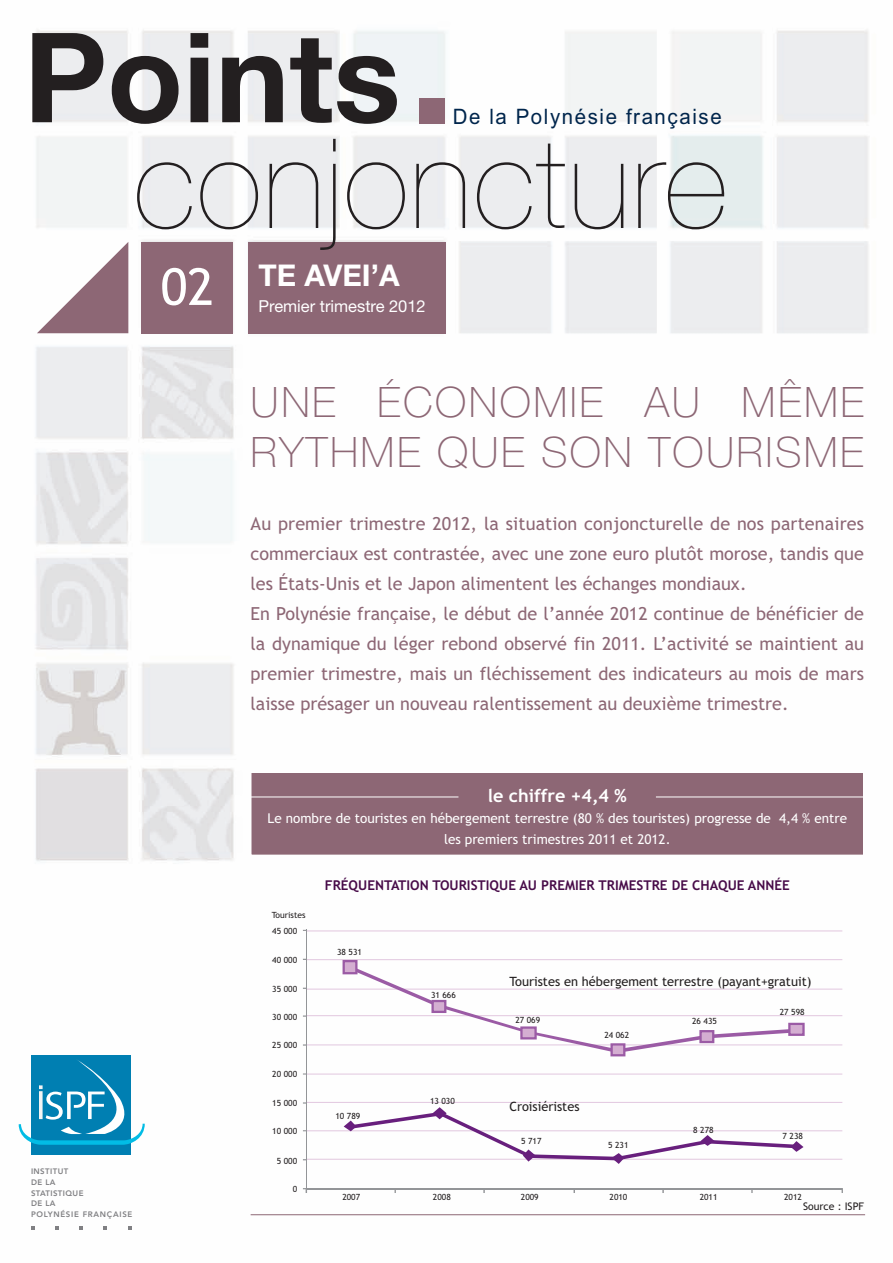
<style>
.page{position:relative;width:893px;height:1263px;background:#fff}
.page>*{position:absolute;margin:0;border:0;box-sizing:border-box;transform-origin:0 0}
.t1{font:200 124.8px "Helvetica Neue";letter-spacing:.01em;color:#231f20}
.t2{font:700 124.8px "Helvetica Neue";color:#231f20}
.t3{font:51px "Trebuchet MS";color:#fff}
.t4{font:100 42px/50.4px "Helvetica Neue";letter-spacing:.055em;color:#8d6775}
.t5{font:700 30px "Helvetica Neue";color:#fff}
.t6{font:21.3px "Arial";letter-spacing:.08em;color:#00254c;scale:.96 1}
.t7{font:18px/30px "Trebuchet MS";color:#8d6775}
.t8{font:700 18px "Trebuchet MS";color:#fff}
.t9{font:16.5px "Helvetica Neue";color:#fff}
.t10{font:13.5px/21px "Trebuchet MS";color:#fff;text-align:center}
.t11{font:700 13.5px "Trebuchet MS";color:#480c49}
.t12{font:12.9px "Trebuchet MS";color:#231f20}
.t13{font:10.5px "Trebuchet MS";color:#231f20}
.t14{font:8.55px "Trebuchet MS";color:#231f20}
.t15{font:800 7.95px/10.6px "Avenir";letter-spacing:.05em;color:#808083}
</style>
<div class="page">
<img style="left:18px;top:30px;width:851px;height:1186px">
<hr style="left:251px;top:1214px;width:614px;height:1px;background:#8d6775">
<hr style="left:307px;top:931px;width:535px;height:1px;background:#e2c7df">
<hr style="left:307px;top:959px;width:535px;height:1px;background:#e2c7df">
<hr style="left:307px;top:989px;width:535px;height:1px;background:#e2c7df">
<hr style="left:307px;top:1015px;width:535px;height:1px;background:#e2c7df">
<hr style="left:307px;top:1045px;width:535px;height:1px;background:#e2c7df">
<hr style="left:307px;top:1074px;width:535px;height:1px;background:#e2c7df">
<hr style="left:307px;top:1102px;width:535px;height:1px;background:#e2c7df">
<hr style="left:307px;top:1130px;width:535px;height:1px;background:#e2c7df">
<hr style="left:307px;top:1159px;width:535px;height:1px;background:#e2c7df">
<hr style="left:306px;top:930px;width:1px;height:258px;background:#939598">
<hr style="left:306px;top:1188px;width:536px;height:1px;background:#939598">
<svg style="left:303px;top:1188px;width:4px;height:5px"></svg>
<svg style="left:344px;top:1107px;width:459px;height:57px"></svg>
<svg style="left:348px;top:966px;width:451px;height:87px"></svg>
<div style="left:344px;top:961px;width:12px;height:12px;background:#d4aed1"></div>
<div style="left:343px;top:960px;width:14px;height:14px;border:2px solid #9b5ba5"></div>
<div style="left:433px;top:1001px;width:12px;height:11px;background:#d4aed1"></div>
<div style="left:431px;top:1000px;width:15px;height:13px;border:2px solid #9b5ba5"></div>
<div style="left:521px;top:1027px;width:15px;height:11px;background:#d4aed1"></div>
<div style="left:520px;top:1026px;width:17px;height:13px;border:2px solid #9b5ba5"></div>
<div style="left:612px;top:1044px;width:12px;height:11px;background:#d4aed1"></div>
<div style="left:610px;top:1043px;width:15px;height:13px;border:2px solid #9b5ba5"></div>
<div style="left:700px;top:1031px;width:13px;height:11px;background:#d4aed1"></div>
<div style="left:699px;top:1030px;width:15px;height:13px;border:2px solid #9b5ba5"></div>
<div style="left:789px;top:1024px;width:14px;height:11px;background:#d4aed1"></div>
<div style="left:788px;top:1023px;width:17px;height:13px;border:2px solid #9b5ba5"></div>
<div style="left:248px;top:242px;width:197px;height:91px;background:#8d6775"></div>
<svg style="left:31px;top:1226px;width:4px;height:4px"></svg>
<svg style="left:55px;top:1226px;width:4px;height:4px"></svg>
<svg style="left:79px;top:1226px;width:4px;height:4px"></svg>
<svg style="left:103px;top:1226px;width:4px;height:4px"></svg>
<svg style="left:128px;top:1226px;width:4px;height:4px"></svg>
<div style="left:32px;top:1055px;width:99px;height:100px;background:#007fb2"></div>
<svg style="left:19px;top:1059px;width:142px;height:86px"></svg>
<div style="left:251px;top:773px;width:612px;height:82px;background:#8d6775"></div>
<div style="left:251px;top:772px;width:613px;height:83px;border:1px solid #fff"></div>
<hr style="left:248px;top:797px;width:210px;height:1px;background:#fff">
<hr style="left:656px;top:797px;width:210px;height:1px;background:#fff">
<div style="left:141px;top:242px;width:92px;height:91px;background:#8d6775"></div>
<svg style="left:37px;top:242px;width:91px;height:91px"></svg>
<div style="left:420px;top:98px;width:25px;height:26px;background:#8d6775"></div>
<h1 class="t2" style="left:24px;top:1px;width:378px">Points</h1>
<h1 class="t1" style="left:133px;top:112px;width:596px">conjoncture</h1>
<p class="t6" style="left:453px;top:102px;width:282px">De la Polynésie française</p>
<h2 class="t3" style="left:161px;top:257px;width:55px">02</h2>
<p class="t15" style="left:31px;top:1167px;width:103px">INSTITUT<br>DE LA<br>STATISTIQUE<br>DE LA<br>POLYNÉSIE FRANÇAISE</p>
<h3 class="t5" style="left:258px;top:264px;width:143px">TE AVEI’A</h3>
<p class="t9" style="left:258px;top:300px;width:169px">Premier trimestre 2012</p>
<h3 class="t4" style="left:251px;top:381px;width:615px">UNE ÉCONOMIE AU MÊME<br>RYTHME QUE SON TOURISME</h3>
<p class="t7" style="left:251px;top:509px;width:615px">Au premier trimestre 2012, la situation conjoncturelle de nos partenaires commerciaux est contrastée, avec une zone euro plutôt morose, tandis que les États-Unis et le Japon alimentent les échanges mondiaux.<br>En Polynésie française, le début de l’année 2012 continue de bénéficier de la dynamique du léger rebond observé fin 2011. L’activité se maintient au premier trimestre, mais un fléchissement des indicateurs au mois de mars laisse présager un nouveau ralentissement au deuxième trimestre.</p>
<p class="t8" style="left:488px;top:785px;width:141px">le chiffre +4,4 %</p>
<p class="t10" style="left:267px;top:808px;width:581px">Le nombre de touristes en hébergement terrestre (80 % des touristes) progresse de 4,4 % entre les premiers trimestres 2011 et 2012.</p>
<p class="t14" style="left:272px;top:910px;width:35px">Touristes</p>
<p class="t14" style="left:272px;top:926px;width:26px">45 000</p>
<p class="t14" style="left:272px;top:954px;width:26px">40 000</p>
<p class="t14" style="left:272px;top:984px;width:26px">35 000</p>
<p class="t14" style="left:272px;top:1011px;width:26px">30 000</p>
<p class="t14" style="left:272px;top:1040px;width:26px">25 000</p>
<p class="t14" style="left:272px;top:1069px;width:26px">20 000</p>
<p class="t14" style="left:272px;top:1098px;width:26px">15 000</p>
<p class="t14" style="left:272px;top:1126px;width:26px">10 000</p>
<p class="t14" style="left:277px;top:1155px;width:22px">5 000</p>
<p class="t14" style="left:293px;top:1184px;width:6px">0</p>
<p class="t11" style="left:325px;top:878px;width:466px">FRÉQUENTATION TOURISTIQUE AU PREMIER TRIMESTRE DE CHAQUE ANNÉE</p>
<p class="t14" style="left:337px;top:947px;width:26px">38 531</p>
<p class="t14" style="left:335px;top:1111px;width:26px">10 789</p>
<p class="t14" style="left:431px;top:989px;width:26px">31 666</p>
<p class="t14" style="left:430px;top:1096px;width:26px">13 030</p>
<p class="t12" style="left:509px;top:974px;width:304px">Touristes en hébergement terrestre (payant+gratuit)</p>
<p class="t14" style="left:515px;top:1015px;width:26px">27 069</p>
<p class="t12" style="left:509px;top:1099px;width:72px">Croisiéristes</p>
<p class="t14" style="left:521px;top:1136px;width:22px">5 717</p>
<p class="t14" style="left:604px;top:1029px;width:26px">24 062</p>
<p class="t14" style="left:608px;top:1140px;width:22px">5 231</p>
<p class="t14" style="left:692px;top:1016px;width:26px">26 435</p>
<p class="t14" style="left:693px;top:1125px;width:22px">8 278</p>
<p class="t14" style="left:780px;top:1007px;width:26px">27 598</p>
<p class="t14" style="left:782px;top:1131px;width:22px">7 238</p>
<p class="t14" style="left:342px;top:1192px;width:19px">2007</p>
<p class="t14" style="left:433px;top:1192px;width:19px">2008</p>
<p class="t14" style="left:521px;top:1192px;width:19px">2009</p>
<p class="t14" style="left:610px;top:1192px;width:19px">2010</p>
<p class="t14" style="left:700px;top:1192px;width:19px">2011</p>
<p class="t14" style="left:784px;top:1192px;width:19px">2012</p>
<p class="t13" style="left:803px;top:1200px;width:62px">Source : ISPF</p>
</div>
